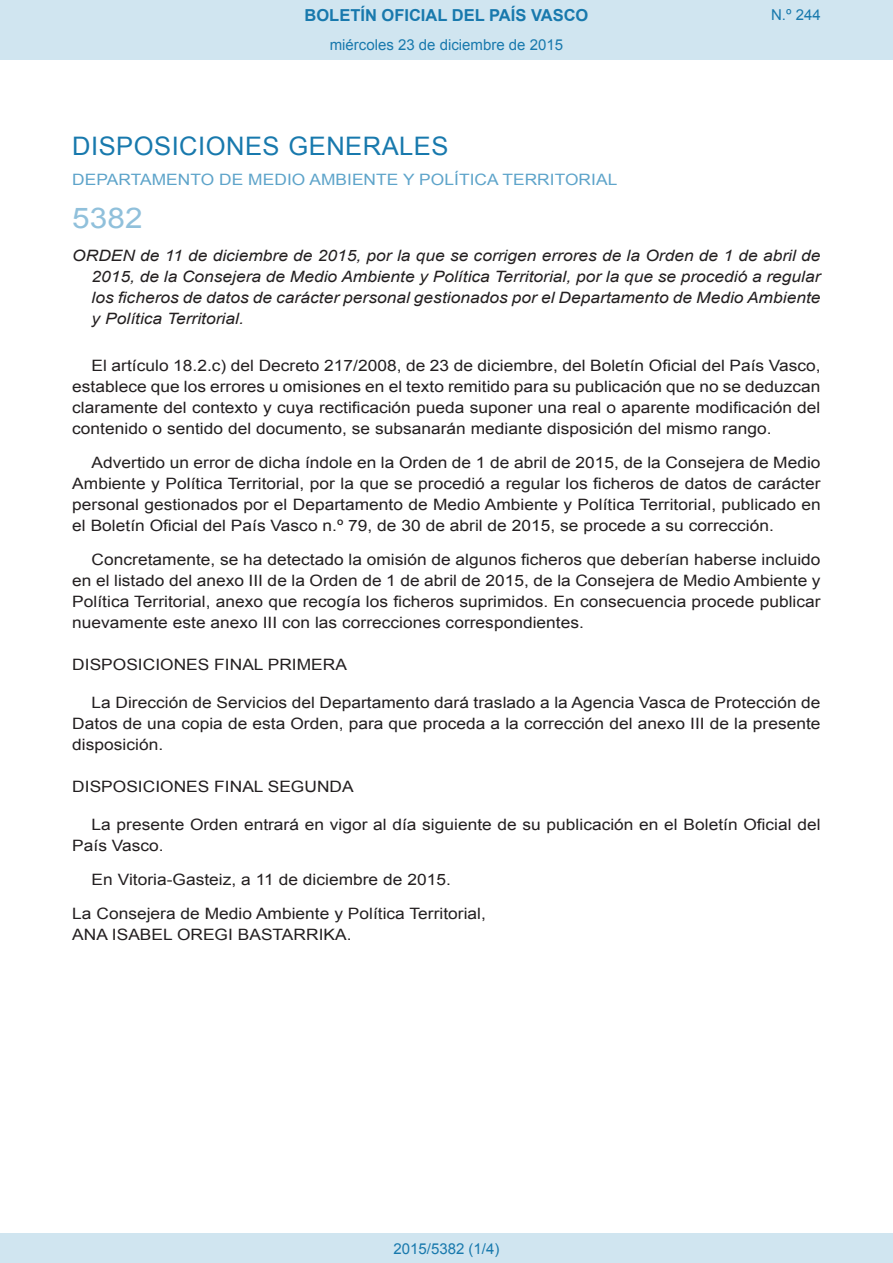
<style>
.page{position:relative;width:893px;height:1263px;background:#fff}
.page>*{position:absolute;margin:0;border:0;box-sizing:border-box;transform-origin:0 0}
.BOPVOrden{font:28.5px "Arial";color:#90c0db;scale:1.11 1}
.BOPVSeccion{font:25.5px "Arial";letter-spacing:.02em;color:#1879ad}
.t1{font:700 16.5px "Arial";color:#1879ad}
.BOPVDetalle{font:15.6px/21px "Arial";color:#231f20;text-align:justify;scale:1.11 1}
.BOPVTitulo{font:italic 15.6px/21px "Arial";color:#231f20;text-align:justify;scale:1.11 1}
.BOPVDisposicion{font:15.6px "Arial";color:#231f20;scale:1.11 1}
.BOPVOrganismo{font:15.6px "Arial";letter-spacing:.005em;color:#5ea4ca;scale:1.11 1}
.BOPVFirmaPuesto{font:15.6px "Arial";color:#231f20;scale:1.11 1}
.BOPVFirmaLugFec{font:15.6px "Arial";color:#231f20;scale:1.11 1}
.BOPVFirmaNombre{font:15.6px "Arial";color:#231f20;scale:1.11 1}
.Paginacion_Centro{font:15px "Arial";color:#1879ad}
</style>
<div class="page">
<div style="left:0;top:0;width:893px;height:60px;background:#d0e5f0"></div>
<div style="left:0;top:1233px;width:893px;height:30px;background:#d0e5f0"></div>
<p class="t1" style="left:305px;top:4px;width:285px">BOLETÍN OFICIAL DEL PAÍS VASCO</p>
<p class="Paginacion_Centro" style="left:330px;top:35px;width:235px">miércoles 23 de diciembre de 2015</p>
<p class="Paginacion_Centro" style="left:771px;top:5px;width:51px">N.º 244</p>
<p class="BOPVSeccion" style="left:72px;top:129px;width:378px">DISPOSICIONES GENERALES</p>
<p class="BOPVOrganismo" style="left:72px;top:169px;width:493px">DEPARTAMENTO DE MEDIO AMBIENTE Y POLÍTICA TERRITORIAL</p>
<p class="BOPVOrden" style="left:72px;top:199px;width:65px">5382</p>
<p class="BOPVTitulo" style="left:92px;top:246px;width:658px;text-indent:-19px">ORDEN de 11 de diciembre de 2015, por la que se corrigen errores de la Orden de 1 de abril de 2015, de la Consejera de Medio Ambiente y Política Territorial, por la que se procedió a regular los ficheros de datos de carácter personal gestionados por el Departamento de Medio Ambiente y Política Territorial.</p>
<p class="BOPVDetalle" style="left:72px;top:355px;width:676px;text-indent:19px">El artículo 18.2.c) del Decreto 217/2008, de 23 de diciembre, del Boletín Oficial del País Vasco, establece que los errores u omisiones en el texto remitido para su publicación que no se deduzcan claramente del contexto y cuya rectificación pueda suponer una real o aparente modificación del contenido o sentido del documento, se subsanarán mediante disposición del mismo rango.</p>
<p class="BOPVDetalle" style="left:72px;top:452px;width:676px;text-indent:19px">Advertido un error de dicha índole en la Orden de 1 de abril de 2015, de la Consejera de Medio Ambiente y Política Territorial, por la que se procedió a regular los ficheros de datos de carácter personal gestionados por el Departamento de Medio Ambiente y Política Territorial, publicado en el Boletín Oficial del País Vasco n.º 79, de 30 de abril de 2015, se procede a su corrección.</p>
<p class="BOPVDetalle" style="left:72px;top:549px;width:676px;text-indent:19px">Concretamente, se ha detectado la omisión de algunos ficheros que deberían haberse incluido en el listado del anexo III de la Orden de 1 de abril de 2015, de la Consejera de Medio Ambiente y Política Territorial, anexo que recogía los ficheros suprimidos. En consecuencia procede publicar nuevamente este anexo III con las correcciones correspondientes.</p>
<p class="BOPVDisposicion" style="left:72px;top:654px;width:249px">DISPOSICIONES FINAL PRIMERA</p>
<p class="BOPVDetalle" style="left:72px;top:692px;width:676px;text-indent:19px">La Dirección de Servicios del Departamento dará traslado a la Agencia Vasca de Protección de Datos de una copia de esta Orden, para que proceda a la corrección del anexo III de la presente disposición.</p>
<p class="BOPVDisposicion" style="left:72px;top:776px;width:255px">DISPOSICIONES FINAL SEGUNDA</p>
<p class="BOPVDetalle" style="left:72px;top:814px;width:676px;text-indent:19px">La presente Orden entrará en vigor al día siguiente de su publicación en el Boletín Oficial del<br>País Vasco.</p>
<p class="BOPVFirmaLugFec" style="left:92px;top:869px;width:325px">En Vitoria-Gasteiz, a 11 de diciembre de 2015.</p>
<p class="BOPVFirmaPuesto" style="left:72px;top:903px;width:374px">La Consejera de Medio Ambiente y Política Territorial,</p>
<p class="BOPVFirmaNombre" style="left:72px;top:924px;width:253px">ANA ISABEL OREGI BASTARRIKA.</p>
<p class="Paginacion_Centro" style="left:393px;top:1238px;width:107px">2015/5382 (1/4)</p>
</div>
